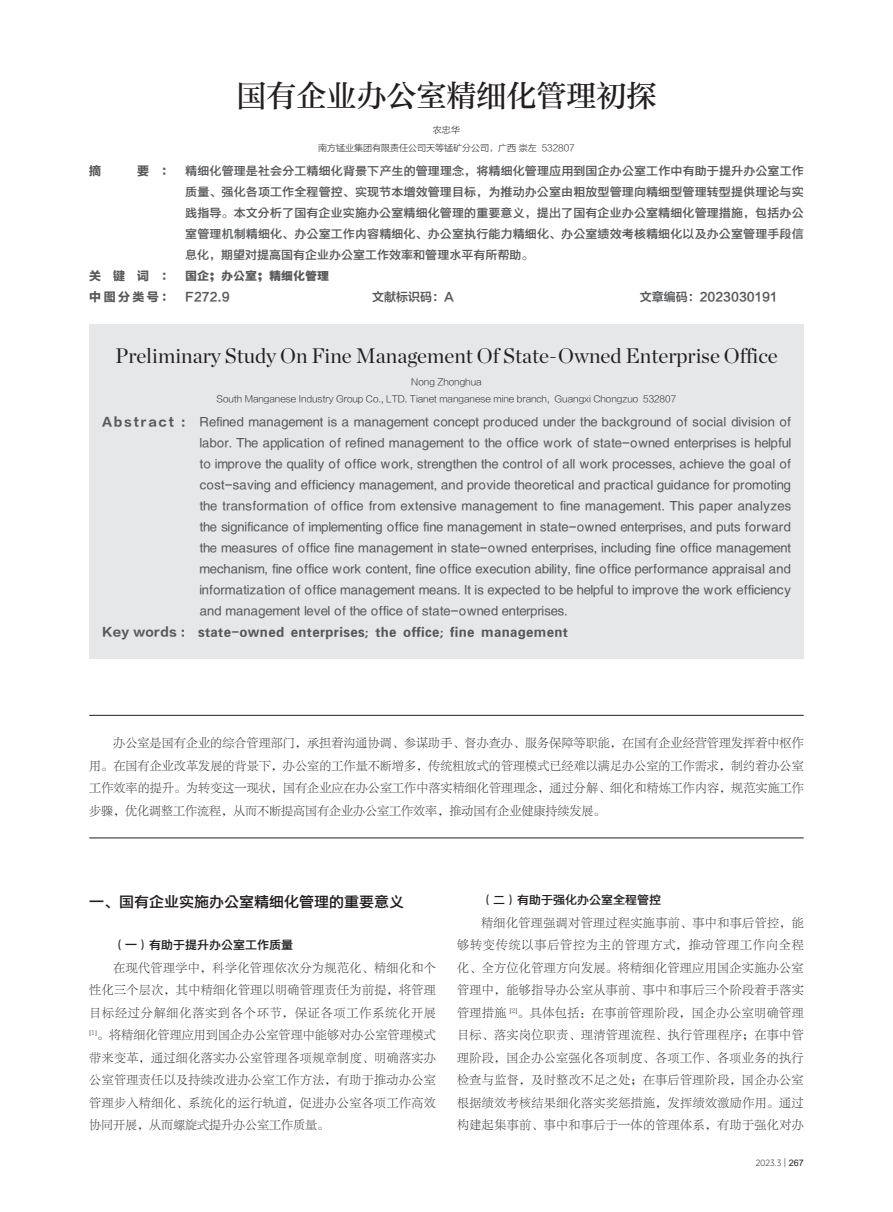
<style>
.page{position:relative;width:893px;height:1212px;background:#fff}
.page>*{position:absolute;margin:0;border:0;box-sizing:border-box;transform-origin:0 0}
.标题{font:30px "FZZHUNYSK GBK1 0";color:#231f20}
.英文标题{font:21px "Chronicle Display";color:#231f20}
.一{font:15px "FZYDZHK GBK1 0";color:#231f20}
.英文摘要{font:12px/21px "FZYDZHK GBK1 0";letter-spacing:.03em;color:#57585a;text-align:justify}
.正文{font:12px/22.5px "FZLTSK GBK1 0";letter-spacing:.035em;color:#231f20;text-align:justify}
.摘要{font:12px/21px "FZYDZHK GBK1 0";color:#57585a;text-align:justify}
.上下线{font:12px/22.5px "FZLTSK GBK1 0";color:#231f20;text-align:justify}
.英文关键词{font:12px "FZYDCHK GBK1 0";letter-spacing:.03em;color:#57585a}
.一-2{font:12px "FZYDZHK GBK1 0";color:#231f20}
.中国分类号{font:12px "FZLTZCHK GBK1 0";color:#57585a}
.关键词{font:12px "FZYDCHK GBK1 0";color:#57585a}
.中国分类号-2{font:12px "FZLTDHK GBK1 0";letter-spacing:.2em;color:#57585a}
.摘要-2{font:12px "FZLTDHK GBK1 0";color:#57585a}
.英文单位{font:9px "FZLTXHK GBK1 0";color:#231f20}
.单位{font:9px "FZLTXHK GBK1 0";color:#231f20}
.英文作者{font:9px "FZLTXHK GBK1 0";color:#231f20}
.t1{font:300 9px "Gotham Narrow";color:#231f20}
.作者{font:9px "FZLTXHK GBK1 0";color:#231f20}
.s1{font-family:"FZLTDHK GBK1 0"}
.s2{font-family:"FZLTZCHK GBK1 0"}
.s3{font-family:"FZLTKHK GBK1 0";font-weight:400}
.s4{font-family:"Arial";font-weight:400}
</style>
<div class="page">
<div style="left:89px;top:324px;width:715px;height:335px;background:#e6e7e9"></div>
<hr style="left:89px;top:715px;width:715px;height:1px;background:#231f20">
<hr style="left:89px;top:837px;width:715px;height:1px;background:#231f20">
<p class="标题" style="left:236px;top:78px;width:422px">国有企业办公室精细化管理初探</p>
<p class="作者" style="left:433px;top:124px;width:28px">农忠华</p>
<p class="单位" style="left:318px;top:142px;width:258px">南方锰业集团有限责任公司天等锰矿分公司，广西 崇左 532807</p>
<p class="摘要-2" style="left:89px;top:165px;width:14px">摘</p>
<p class="摘要" style="left:185px;top:161px;width:620px;text-indent:-48px"><span class="s1">要 ：</span> 精细化管理是社会分工精细化背景下产生的管理理念，将精细化管理应用到国企办公室工作中有助于提升办公室工作质量、强化各项工作全程管控、实现节本增效管理目标，为推动办公室由粗放型管理向精细型管理转型提供理论与实践指导。本文分析了国有企业实施办公室精细化管理的重要意义，提出了国有企业办公室精细化管理措施，包括办公室管理机制精细化、办公室工作内容精细化、办公室执行能力精细化、办公室绩效考核精细化以及办公室管理手段信息化，期望对提高国有企业办公室工作效率和管理水平有所帮助。</p>
<p class="关键词" style="left:89px;top:270px;width:242px"><span class="s1">关 键 词 ：</span> 国企；办公室；精细化管理</p>
<p class="中国分类号-2" style="left:89px;top:291px;width:142px">中图分类号： <span class="s2">F272.9</span></p>
<p class="中国分类号" style="left:372px;top:291px;width:83px">文献标识码：A</p>
<p class="中国分类号" style="left:640px;top:291px;width:139px">文章编码：2023030191</p>
<p class="英文标题" style="left:115px;top:340px;width:664px">Preliminary Study On Fine Management Of State-Owned Enterprise Office</p>
<p class="英文作者" style="left:411px;top:377px;width:72px">Nong Zhonghua</p>
<p class="英文单位" style="left:217px;top:394px;width:461px">South Manganese Industry Group Co., LTD. Tianet manganese mine branch, Guangxi Chongzuo 532807</p>
<p class="英文摘要" style="left:200px;top:412px;width:593px;text-indent:-98px"><span class="s1">Abstract :</span> Refined management is a management concept produced under the background of social division of labor. The application of refined management to the office work of state-owned enterprises is helpful to improve the quality of office work, strengthen the control of all work processes, achieve the goal of cost-saving and efficiency management, and provide theoretical and practical guidance for promoting the transformation of office from extensive management to fine management. This paper analyzes the significance of implementing office fine management in state-owned enterprises, and puts forward the measures of office fine management in state-owned enterprises, including fine office management mechanism, fine office work content, fine office execution ability, fine office performance appraisal and informatization of office management means. It is expected to be helpful to improve the work efficiency and management level of the office of state-owned enterprises.</p>
<p class="英文关键词" style="left:102px;top:625px;width:467px"><span class="s1">Key words :</span> state-owned enterprises; the office; fine management</p>
<p class="上下线" style="left:89px;top:732px;width:716px;text-indent:24px">办公室是国有企业的综合管理部门，承担着沟通协调、参谋助手、督办查办、服务保障等职能，在国有企业经营管理发挥着中枢作用。在国有企业改革发展的背景下，办公室的工作量不断增多，传统粗放式的管理模式已经难以满足办公室的工作需求，制约着办公室工作效率的提升。为转变这一现状，国有企业应在办公室工作中落实精细化管理理念，通过分解、细化和精炼工作内容，规范实施工作步骤，优化调整工作流程，从而不断提高国有企业办公室工作效率，推动国有企业健康持续发展。</p>
<p class="一" style="left:89px;top:893px;width:316px">一、国有企业实施办公室精细化管理的重要意义</p>
<p class="一-2" style="left:113px;top:939px;width:181px">（一）有助于提升办公室工作质量</p>
<p class="正文" style="left:89px;top:957px;width:348px;text-indent:24px">在现代管理学中，科学化管理依次分为规范化、精细化和个性化三个层次，其中精细化管理以明确管理责任为前提，将管理目标经过分解细化落实到各个环节，保证各项工作系统化开展<sup>[1]</sup>。将精细化管理应用到国企办公室管理中能够对办公室管理模式带来变革，通过细化落实办公室管理各项规章制度、明确落实办公室管理责任以及持续改进办公室工作方法，有助于推动办公室管理步入精细化、系统化的运行轨道，促进办公室各项工作高效协同开展，从而螺旋式提升办公室工作质量。</p>
<p class="一-2" style="left:481px;top:894px;width:181px">（二）有助于强化办公室全程管控</p>
<p class="正文" style="left:457px;top:912px;width:348px;text-indent:24px">精细化管理强调对管理过程实施事前、事中和事后管控，能够转变传统以事后管控为主的管理方式，推动管理工作向全程化、全方位化管理方向发展。将精细化管理应用国企实施办公室管理中，能够指导办公室从事前、事中和事后三个阶段着手落实管理措施 <sup>[2]</sup>。具体包括：在事前管理阶段，国企办公室明确管理目标、落实岗位职责、理清管理流程、执行管理程序；在事中管理阶段，国企办公室强化各项制度、各项工作、各项业务的执行检查与监督，及时整改不足之处；在事后管理阶段，国企办公室根据绩效考核结果细化落实奖惩措施，发挥绩效激励作用。通过构建起集事前、事中和事后于一体的管理体系，有助于强化对办</p>
<p class="t1" style="left:756px;top:1157px;width:49px">2023.3 <span class="s3">|</span> <span class="s4">267</span></p>
</div>
